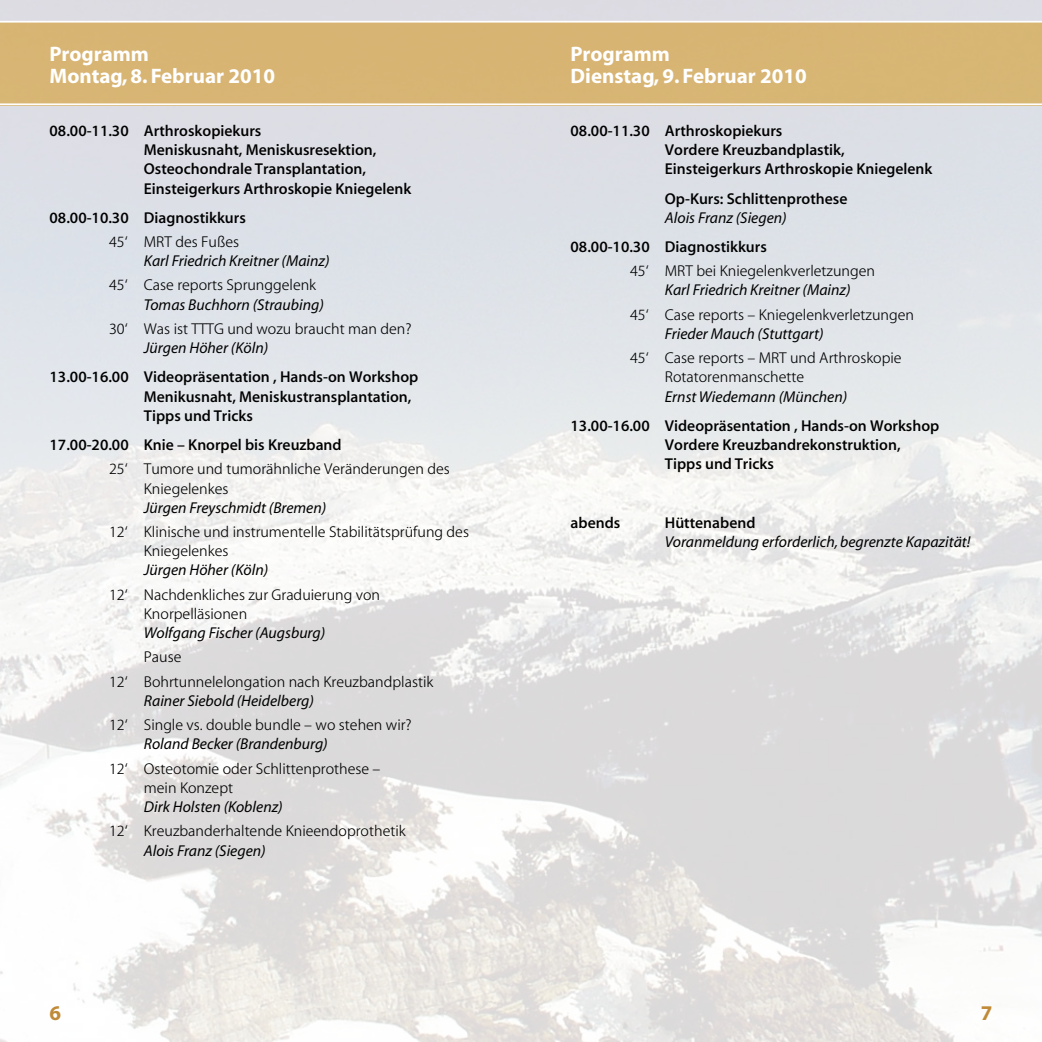
<style>
.page{position:relative;width:1042px;height:1042px;background:#fff}
.page>*{position:absolute;margin:0;border:0;box-sizing:border-box;transform-origin:0 0}
.t1{font:700 21px/22.8px "Myriad";color:#fff}
.t2{font:700 21px "Myriad";color:#c08b38}
.t3{font:300 15.75px/19.2px "Myriad";color:#000}
.t4{font:600 15.75px/19.2px "Myriad";color:#000}
.t5{font:italic 15.75px "Myriad";color:#000}
</style>
<div class="page">
<img style="left:0;top:0;width:1042px;height:1042px">
<div style="left:0;top:21px;width:521px;height:84px;background:#d8b473"></div>
<div style="left:521px;top:21px;width:521px;height:84px;background:#d8b574"></div>
<h1 class="t1" style="left:50px;top:43px;width:227px">Programm<br>Montag, 8. Februar 2010</h1>
<p class="t4" style="left:144px;top:122px;width:269px;text-indent:-94px">08.00-11.30 Arthroskopiekurs<br>Meniskusnaht, Meniskusresektion, Osteochondrale Transplantation, Einsteigerkurs Arthroskopie Kniegelenk</p>
<p class="t4" style="left:50px;top:208px;width:198px">08.00-10.30 Diagnostikkurs</p>
<p class="t3" style="left:109px;top:233px;width:131px">45‘ MRT des Fußes</p>
<p class="t5" style="left:144px;top:253px;width:187px">Karl Friedrich Kreitner (Mainz)</p>
<p class="t3" style="left:109px;top:276px;width:209px">45‘ Case reports Sprunggelenk</p>
<p class="t5" style="left:144px;top:297px;width:181px">Tomas Buchhorn (Straubing)</p>
<p class="t3" style="left:109px;top:320px;width:304px">30‘ Was ist TTTG und wozu braucht man den?</p>
<p class="t5" style="left:144px;top:340px;width:126px">Jürgen Höher (Köln)</p>
<p class="t4" style="left:144px;top:368px;width:276px;text-indent:-94px">13.00-16.00 Videopräsentation , Hands-on Workshop<br>Menikusnaht, Meniskustransplantation,<br>Tipps und Tricks</p>
<p class="t4" style="left:50px;top:436px;width:294px">17.00-20.00 Knie – Knorpel bis Kreuzband</p>
<p class="t3" style="left:144px;top:460px;width:307px;text-indent:-35px">25‘ Tumore und tumorähnliche Veränderungen des<br>Kniegelenkes</p>
<p class="t5" style="left:144px;top:500px;width:184px">Jürgen Freyschmidt (Bremen)</p>
<p class="t3" style="left:144px;top:523px;width:327px;text-indent:-35px">12‘ Klinische und instrumentelle Stabilitätsprüfung des<br>Kniegelenkes</p>
<p class="t5" style="left:144px;top:562px;width:126px">Jürgen Höher (Köln)</p>
<p class="t3" style="left:144px;top:585px;width:238px;text-indent:-35px">12‘ Nachdenkliches zur Graduierung von<br>Knorpelläsionen</p>
<p class="t5" style="left:144px;top:625px;width:183px">Wolfgang Fischer (Augsburg)</p>
<p class="t3" style="left:109px;top:646px;width:326px;line-height:24.2px;text-indent:35px">Pause<br>12‘ Bohrtunnelelongation nach Kreuzbandplastik</p>
<p class="t5" style="left:144px;top:693px;width:172px">Rainer Siebold (Heidelberg)</p>
<p class="t3" style="left:109px;top:716px;width:304px">12‘ Single vs. double bundle – wo stehen wir?</p>
<p class="t5" style="left:144px;top:736px;width:185px">Roland Becker (Brandenburg)</p>
<p class="t3" style="left:144px;top:759px;width:238px;text-indent:-35px">12‘ Osteotomie oder Schlittenprothese – mein Konzept</p>
<p class="t5" style="left:144px;top:799px;width:140px">Dirk Holsten (Koblenz)</p>
<p class="t3" style="left:109px;top:822px;width:298px">12‘ Kreuzbanderhaltende Knieendoprothetik</p>
<p class="t5" style="left:144px;top:842px;width:123px">Alois Franz (Siegen)</p>
<h1 class="t1" style="left:570px;top:43px;width:238px">Programm<br>Dienstag, 9. Februar 2010</h1>
<p class="t4" style="left:665px;top:122px;width:269px;text-indent:-94px">08.00-11.30 Arthroskopiekurs<br>Vordere Kreuzbandplastik,<br>Einsteigerkurs Arthroskopie Kniegelenk</p>
<p class="t4" style="left:665px;top:189px;width:184px">Op-Kurs: Schlittenprothese</p>
<p class="t5" style="left:665px;top:210px;width:123px">Alois Franz (Siegen)</p>
<p class="t4" style="left:570px;top:238px;width:198px">08.00-10.30 Diagnostikkurs</p>
<p class="t3" style="left:630px;top:262px;width:246px">45‘ MRT bei Kniegelenkverletzungen</p>
<p class="t5" style="left:665px;top:282px;width:187px">Karl Friedrich Kreitner (Mainz)</p>
<p class="t3" style="left:630px;top:305px;width:285px">45‘ Case reports – Kniegelenkverletzungen</p>
<p class="t5" style="left:665px;top:326px;width:160px">Frieder Mauch (Stuttgart)</p>
<p class="t3" style="left:665px;top:349px;width:238px;text-indent:-35px">45‘ Case reports – MRT und Arthroskopie<br>Rotatorenmanschette</p>
<p class="t5" style="left:665px;top:388px;width:184px">Ernst Wiedemann (München)</p>
<p class="t4" style="left:665px;top:416px;width:276px;text-indent:-94px">13.00-16.00 Videopräsentation , Hands-on Workshop<br>Vordere Kreuzbandrekonstruktion,<br>Tipps und Tricks</p>
<p class="t4" style="left:570px;top:513px;width:51px">abends</p>
<p class="t4" style="left:665px;top:513px;width:92px">Hüttenabend</p>
<p class="t5" style="left:665px;top:534px;width:307px">Voranmeldung erforderlich, begrenzte Kapazität!</p>
<h1 class="t2" style="left:50px;top:1002px;width:13px">6</h1>
<h1 class="t2" style="left:980px;top:1002px;width:13px">7</h1>
</div>
